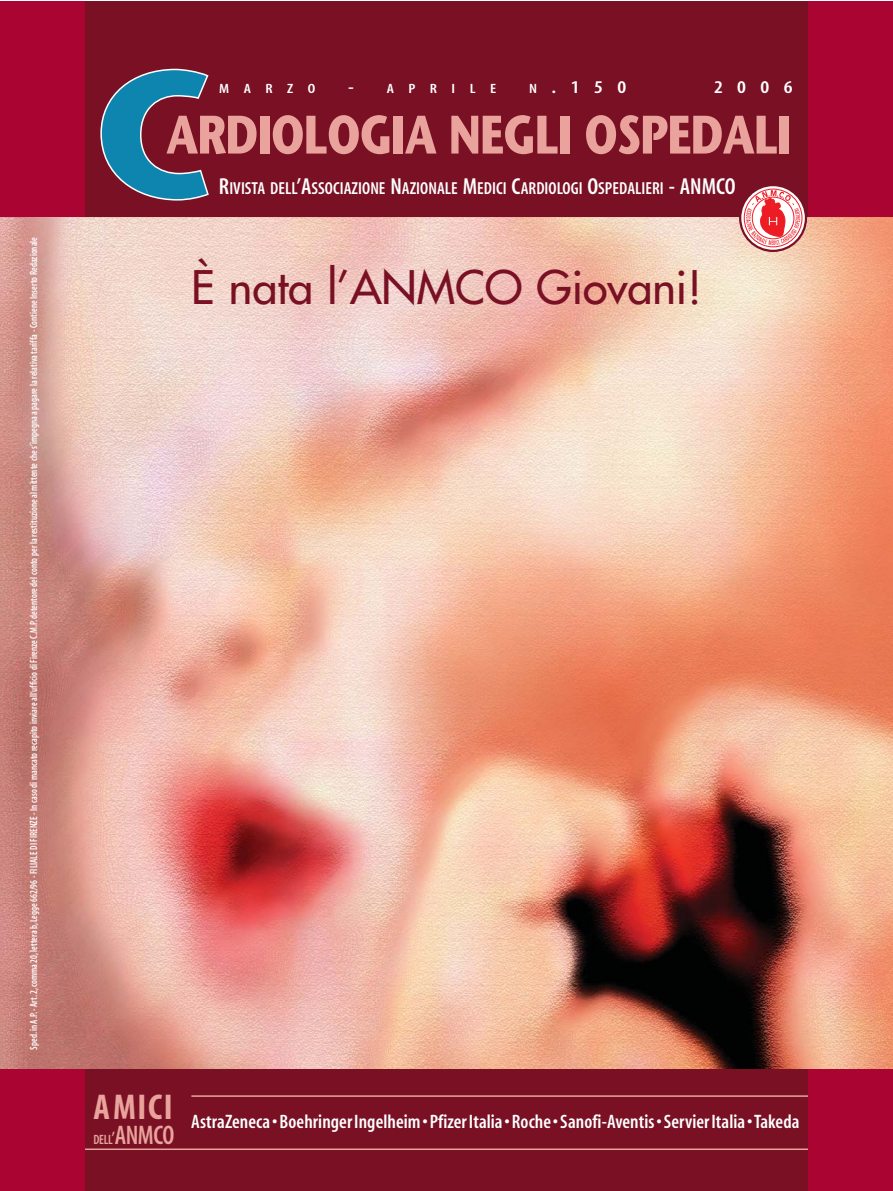
<style>
.page{position:relative;width:893px;height:1191px;background:#fff}
.page>*{position:absolute;margin:0;border:0;box-sizing:border-box;transform-origin:0 0}
.t1{font:45px "Futura";color:#791024}
.t2{font:36px "Myriad MM 700 300";letter-spacing:.04em;color:#e9a39c}
.t3{font:27px "Myriad MM 565 300";letter-spacing:-.015em;color:#e9a39c;scale:.95 1}
.t4{font:19.5px "Myriad MM 565 300";letter-spacing:.005em;color:#fff}
.t5{font:18px "Myriad MM 565 300";letter-spacing:.67em;color:#fff;scale:1.2 1}
.t6{font:17.4px "Myriad MM 565 300";letter-spacing:.005em;color:#fff}
.t7{font:13.5px "Myriad MM 565 300";letter-spacing:.895em;color:#fff;scale:1.2 1}
.t8{font:10.5px "Myriad MM 565 300";color:#fff;scale:.9 1}
.s1{font-size:18px}
.s2{font-size:13.5px}
.s3{font-size:23.25px}
</style>
<div class="page">
<div style="left:0;top:1px;width:892px;height:1190px;background:#a90432"></div>
<div style="left:85px;top:1px;width:723px;height:1190px;background:#791024"></div>
<img style="left:0;top:218px;width:892px;height:850px">
<hr style="left:191px;top:1095px;width:617px;height:1px;background:#e9a39c">
<hr style="left:85px;top:1148px;width:723px;height:2px;background:#e9a39c">
<svg style="left:739px;top:186px;width:68px;height:66px"></svg>
<svg style="left:100px;top:68px;width:157px;height:133px"></svg>
<div style="left:260px;top:116px;width:9px;height:38px;background:#e9a39c"></div>
<svg style="left:273px;top:115px;width:116px;height:39px"></svg>
<div style="left:394px;top:116px;width:9px;height:38px;background:#e9a39c"></div>
<svg style="left:405px;top:116px;width:31px;height:38px"></svg>
<svg style="left:451px;top:115px;width:107px;height:39px"></svg>
<div style="left:561px;top:116px;width:9px;height:38px;background:#e9a39c"></div>
<svg style="left:586px;top:115px;width:191px;height:39px"></svg>
<div style="left:780px;top:116px;width:9px;height:38px;background:#e9a39c"></div>
<p class="t8" style="left:30px;top:1049px;width:904px;rotate:-90deg">Sped. in A.P. - Art. 2, comma 20, lettera b, Legge 662/96 - FILIALE DI FIRENZE - In caso di mancato recapito inviare all’ufficio di Firenze C.M.P. detentore del conto per la restituzione al mittente che s’impegna a pagare la relativa tariffa - Contiene Inserto Redazionale</p>
<p class="t7" style="left:219px;top:83px;width:81px">MARZO</p>
<p class="t7" style="left:348px;top:83px;width:125px"><span class="s1">-</span> APRILE</p>
<h3 class="t5" style="left:529px;top:80px;width:82px"><span class="s2">N</span> .150</h3>
<h3 class="t5" style="left:714px;top:80px;width:67px">2006</h3>
<h3 class="t6" style="left:219px;top:182px;width:518px"><span class="s3">R</span>IVISTA DELL<span class="s3">’A</span>SSOCIAZIONE <span class="s3">N</span>AZIONALE <span class="s3">M</span>EDICI <span class="s3">C</span>ARDIOLOGI <span class="s3">O</span>SPEDALIERI <span class="s3">- ANMCO</span></h3>
<h1 class="t1" style="left:191px;top:265px;width:512px">È nata l’ANMCO Giovani!</h1>
<h2 class="t2" style="left:94px;top:1094px;width:81px">AMICI</h2>
<h3 class="t3" style="left:94px;top:1124px;width:86px"><span class="s2">DELL</span><span class="s1">’</span>ANMCO</h3>
<h3 class="t4" style="left:191px;top:1114px;width:610px">AstraZeneca • Boehringer Ingelheim • Pfizer Italia • Roche • Sanofi-Aventis • Servier Italia • Takeda</h3>
</div>
